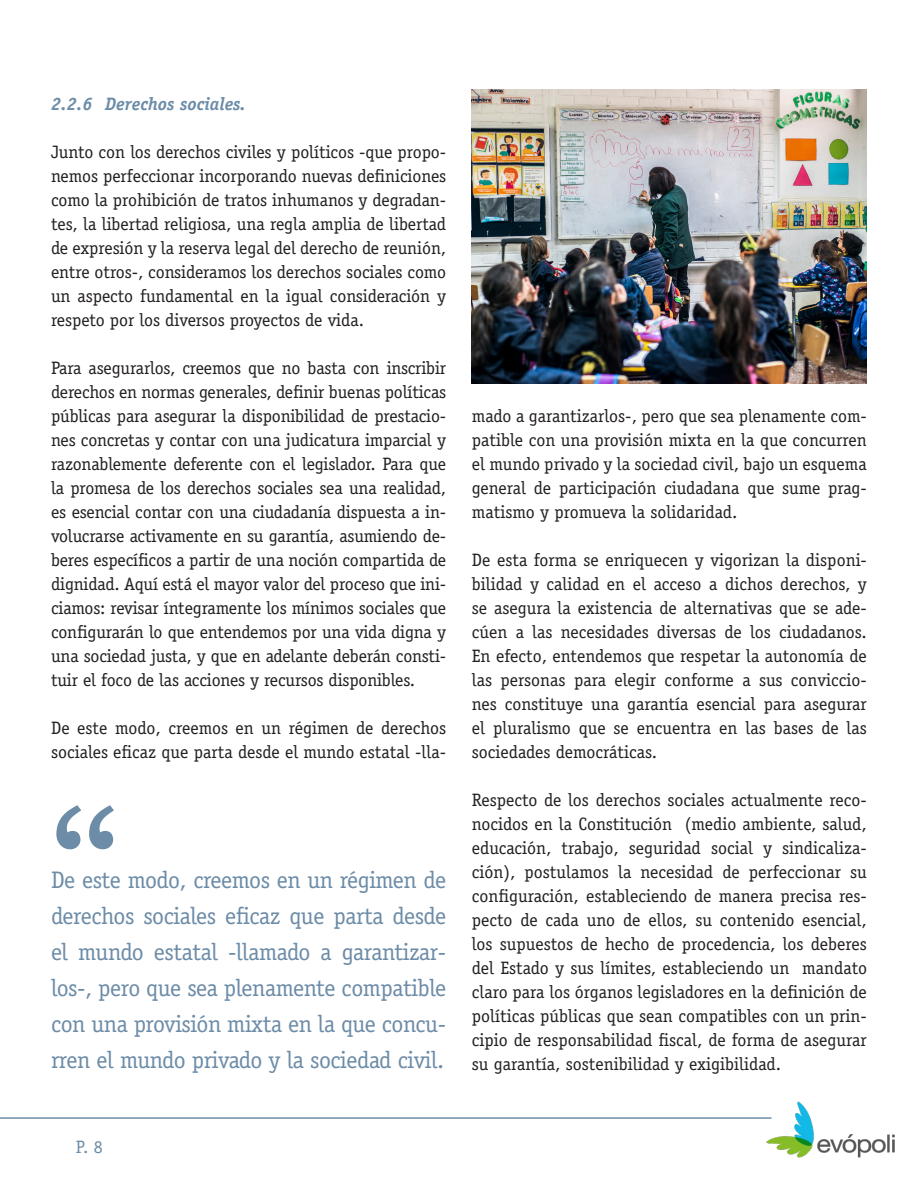
<style>
.page{position:relative;width:918px;height:1188px;background:#fff}
.page>*{position:absolute;margin:0;border:0;box-sizing:border-box;transform-origin:0 0}
.t1{font:180px "Euphemia UCAS";color:#6d8ca8}
.t2{font:24px/36px "Officina Serif Std";letter-spacing:-.02em;color:#6d8ca8;text-align:justify}
.t3{font:18px/24px "Officina Serif Std";color:#231f20;text-align:justify}
.t4{font:italic 700 18px "Officina Serif Std";color:#6c8ca8}
.t5{font:18px "Officina Serif Std";color:#6c8ca8}
</style>
<div class="page">
<img style="left:766px;top:1101px;width:129px;height:57px">
<hr style="left:0;top:1117px;width:772px;height:2px;background:#6c8ca8">
<img style="left:472px;top:89px;width:395px;height:295px">
<p class="t4" style="left:51px;top:93px;width:196px">2.2.6 Derechos sociales.</p>
<p class="t3" style="left:51px;top:140px;width:397px">Junto con los derechos civiles y políticos -que propo&shy;nemos perfeccionar incorporando nuevas definiciones como la prohibición de tratos inhumanos y degradan&shy;tes, la libertad religiosa, una regla amplia de libertad de expresión y la reserva legal del derecho de reunión, entre otros-, consideramos los derechos sociales como un aspecto fundamental en la igual consideración y respeto por los diversos proyectos de vida.</p>
<p class="t3" style="left:51px;top:356px;width:397px">Para asegurarlos, creemos que no basta con inscribir derechos en normas generales, definir buenas políticas públicas para asegurar la disponibilidad de prestacio&shy;nes concretas y contar con una judicatura imparcial y razonablemente deferente con el legislador. Para que la promesa de los derechos sociales sea una realidad, es esencial contar con una ciudadanía dispuesta a in&shy;volucrarse activamente en su garantía, asumiendo de&shy;beres específicos a partir de una noción compartida de dignidad. Aquí está el mayor valor del proceso que ini&shy;ciamos: revisar íntegramente los mínimos sociales que configurarán lo que entendemos por una vida digna y una sociedad justa, y que en adelante deberán consti&shy;tuir el foco de las acciones y recursos disponibles.</p>
<p class="t3" style="left:51px;top:716px;width:397px">De este modo, creemos en un régimen de derechos sociales eficaz que parta desde el mundo estatal -lla-</p>
<p class="t1" style="left:51px;top:761px;width:73px">“</p>
<p class="t2" style="left:51px;top:862px;width:397px">De este modo, creemos en un régimen de derechos sociales eficaz que parta desde el mundo estatal -llamado a garantizar&shy;los-, pero que sea plenamente compatible con una provisión mixta en la que concu&shy;rren el mundo privado y la sociedad civil.</p>
<p class="t3" style="left:472px;top:404px;width:397px">mado a garantizarlos-, pero que sea plenamente com&shy;patible con una provisión mixta en la que concurren el mundo privado y la sociedad civil, bajo un esquema general de participación ciudadana que sume prag&shy;matismo y promueva la solidaridad.</p>
<p class="t3" style="left:472px;top:548px;width:397px">De esta forma se enriquecen y vigorizan la disponi&shy;bilidad y calidad en el acceso a dichos derechos, y se asegura la existencia de alternativas que se ade&shy;cúen a las necesidades diversas de los ciudadanos.<br>En efecto, entendemos que respetar la autonomía de las personas para elegir conforme a sus conviccio&shy;nes constituye una garantía esencial para asegurar el pluralismo que se encuentra en las bases de las sociedades democráticas.</p>
<p class="t3" style="left:472px;top:788px;width:397px">Respecto de los derechos sociales actualmente reco&shy;nocidos en la Constitución (medio ambiente, salud, educación, trabajo, seguridad social y sindicaliza&shy;ción), postulamos la necesidad de perfeccionar su configuración, estableciendo de manera precisa res&shy;pecto de cada uno de ellos, su contenido esencial, los supuestos de hecho de procedencia, los deberes del Estado y sus límites, estableciendo un mandato claro para los órganos legisladores en la definición de políticas públicas que sean compatibles con un prin&shy;cipio de responsabilidad fiscal, de forma de asegurar su garantía, sostenibilidad y exigibilidad.</p>
<p class="t5" style="left:76px;top:1137px;width:28px">P. 8</p>
</div>
